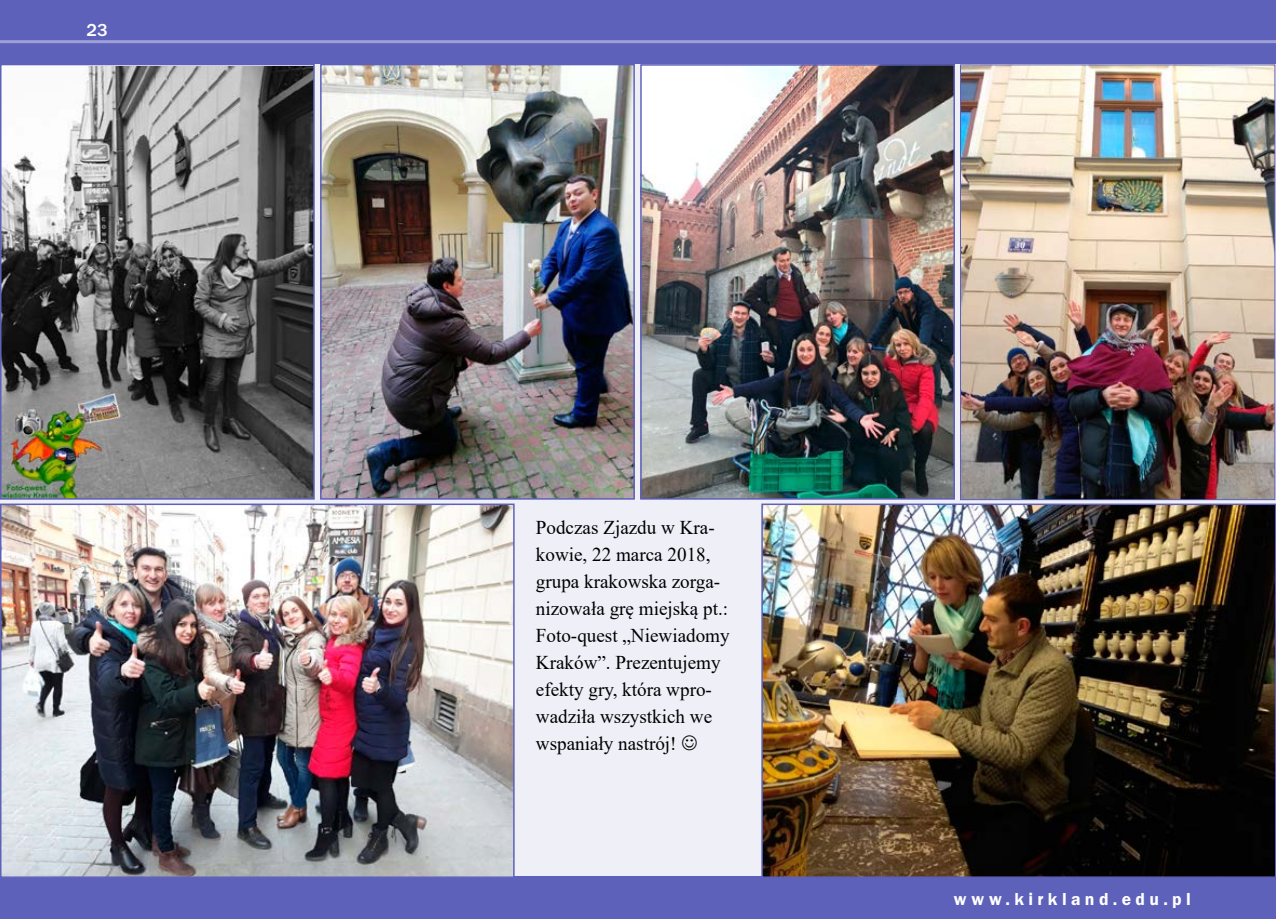
<style>
.page{position:relative;width:1276px;height:919px;background:#fff}
.page>*{position:absolute;margin:0;border:0;box-sizing:border-box;transform-origin:0 0}
.t1{font:19.5px/27px "Times New Roman";color:#000}
.t2{font:18px "Franklin Got URWTCE Dem";letter-spacing:.25em;color:#fff}
.t3{font:500 18px "Franklin Got URWTCE";color:#fff}
</style>
<div class="page">
<div style="left:0;top:0;width:1276px;height:918px;background:#efeff8"></div>
<div style="left:0;top:0;width:1276px;height:64px;background:#5e61b9"></div>
<div style="left:0;top:876px;width:1276px;height:42px;background:#5e61b9"></div>
<hr style="left:0;top:40px;width:1276px;height:3px;background:#9fa0d5">
<img style="left:3px;top:506px;width:508px;height:368px">
<div style="left:0;top:503px;width:514px;height:374px;border:2px solid #5e61b9"></div>
<img style="left:764px;top:506px;width:509px;height:368px">
<div style="left:761px;top:503px;width:515px;height:374px;border:2px solid #5e61b9"></div>
<img style="left:323px;top:67px;width:309px;height:429px">
<div style="left:320px;top:64px;width:315px;height:435px;border:2px solid #5e61b9"></div>
<img style="left:643px;top:67px;width:309px;height:429px">
<div style="left:640px;top:64px;width:315px;height:435px;border:2px solid #5e61b9"></div>
<img style="left:3px;top:67px;width:309px;height:429px">
<div style="left:0;top:64px;width:315px;height:435px;border:2px solid #5e61b9"></div>
<img style="left:962px;top:67px;width:311px;height:431px">
<div style="left:960px;top:65px;width:315px;height:435px;border:1px solid #5e61b9"></div>
<p class="t3" style="left:87px;top:20px;width:23px">23</p>
<p class="t1" style="left:536px;top:513px;width:195px">Podczas Zjazdu w Kra&shy;kowie, 22 marca 2018, grupa krakowska zorga&shy;nizowała grę miejską pt.:<br>Foto-quest „Niewiadomy<br>Kraków”. Prezentujemy efekty gry, która wpro&shy;wadziła wszystkich we wspaniały nastrój!</p>
<p class="t2" style="left:954px;top:888px;width:238px">www.kirkland.edu.pl</p>
</div>
